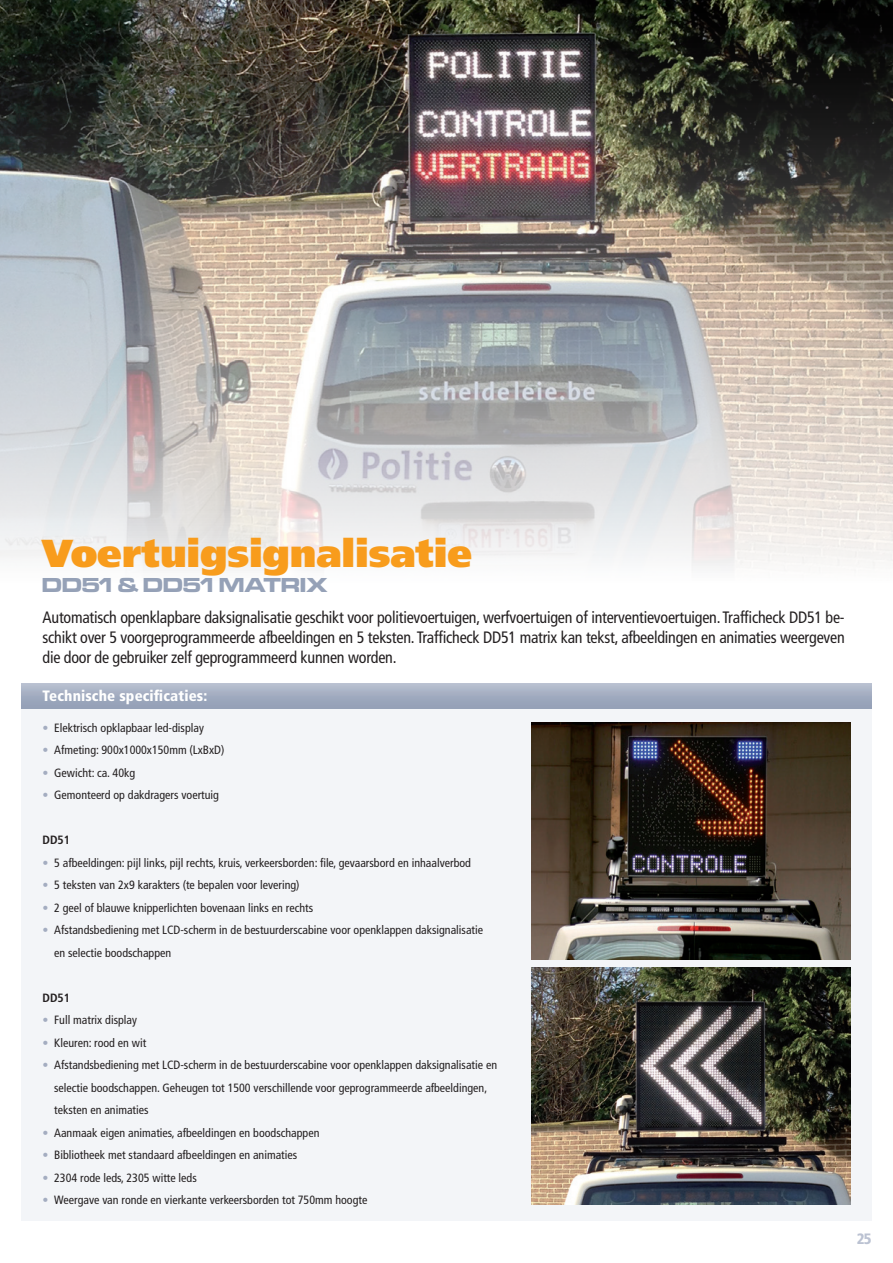
<style>
.page{position:relative;width:893px;height:1263px;background:#fff}
.page>*{position:absolute;margin:0;border:0;box-sizing:border-box;transform-origin:0 0}
.t1{font:900 39px "Frutiger";letter-spacing:-.005em;color:#f89c1c}
.t2{font:21px "Microgramma D Bold Exte";letter-spacing:.005em;color:#95a1b7}
.t3{font:condensed 16.5px/20.2px "Frutiger";letter-spacing:-.015em;color:#231f20;text-align:justify}
.t4{font:900 condensed 15px "Frutiger";letter-spacing:.01em;color:#fff}
.t5{font:900 condensed 15px "Frutiger";color:#bbc2d2}
.t6{font:condensed 12px/22.5px "Frutiger";color:#231f20}
.t7{font:700 condensed 12px "Frutiger";color:#231f20}
.s1{color:#a4adc1}
</style>
<div class="page">
<img style="left:0;top:0;width:893px;height:568px">
<div style="left:21px;top:690px;width:851px;height:530px;background:#f3f5f8"></div>
<div style="left:21px;top:684px;width:851px;height:24px;background:linear-gradient(to bottom,#b5bdcd,#939fb6)"></div>
<img style="left:531px;top:723px;width:319px;height:237px">
<img style="left:531px;top:968px;width:319px;height:236px">
<h1 class="t1" style="left:42px;top:529px;width:432px">Voertuigsignalisatie</h1>
<h2 class="t2" style="left:42px;top:571px;width:287px">DD51 &amp; DD51 MATRIX</h2>
<p class="t3" style="left:43px;top:607px;width:804px">Automatisch openklapbare daksignalisatie geschikt voor politievoertuigen, werfvoertuigen of interventievoertuigen. Trafficheck DD51 be&shy;schikt over 5 voorgeprogrammeerde afbeeldingen en 5 teksten. Trafficheck DD51 matrix kan tekst, afbeeldingen en animaties weergeven die door de gebruiker zelf geprogrammeerd kunnen worden.</p>
<p class="t4" style="left:43px;top:687px;width:166px">Technische specificaties:</p>
<p class="t6" style="left:43px;top:717px;width:163px"><span class="s1">•</span> Elektrisch opklapbaar led-display</p>
<p class="t6" style="left:43px;top:739px;width:183px"><span class="s1">•</span> Afmeting: 900x1000x150mm (LxBxD)</p>
<p class="t6" style="left:43px;top:762px;width:94px"><span class="s1">•</span> Gewicht: ca. 40kg</p>
<p class="t6" style="left:43px;top:784px;width:178px"><span class="s1">•</span> Gemonteerd op dakdragers voertuig</p>
<p class="t7" style="left:43px;top:833px;width:29px">DD51</p>
<p class="t6" style="left:43px;top:852px;width:430px"><span class="s1">•</span> 5 afbeeldingen: pijl links, pijl rechts, kruis, verkeersborden: file, gevaarsbord en inhaalverbod</p>
<p class="t6" style="left:43px;top:874px;width:259px"><span class="s1">•</span> 5 teksten van 2x9 karakters (te bepalen voor levering)</p>
<p class="t6" style="left:43px;top:897px;width:272px"><span class="s1">•</span> 2 geel of blauwe knipperlichten bovenaan links en rechts</p>
<p class="t6" style="left:54px;top:919px;width:430px;text-indent:-12px"><span class="s1">•</span> Afstandsbediening met LCD-scherm in de bestuurderscabine voor openklappen daksignalisatie en selectie boodschappen</p>
<p class="t7" style="left:43px;top:991px;width:29px">DD51</p>
<p class="t6" style="left:43px;top:1009px;width:96px"><span class="s1">•</span> Full matrix display</p>
<p class="t6" style="left:43px;top:1032px;width:105px"><span class="s1">•</span> Kleuren: rood en wit</p>
<p class="t6" style="left:54px;top:1054px;width:444px;text-indent:-12px"><span class="s1">•</span> Afstandsbediening met LCD-scherm in de bestuurderscabine voor openklappen daksignalisatie en selectie boodschappen. Geheugen tot 1500 verschillende voor geprogrammeerde afbeeldingen, teksten en animaties</p>
<p class="t6" style="left:43px;top:1122px;width:278px"><span class="s1">•</span> Aanmaak eigen animaties, afbeeldingen en boodschappen</p>
<p class="t6" style="left:43px;top:1144px;width:256px"><span class="s1">•</span> Bibliotheek met standaard afbeeldingen en animaties</p>
<p class="t6" style="left:43px;top:1167px;width:156px"><span class="s1">•</span> 2304 rode leds, 2305 witte leds</p>
<p class="t6" style="left:43px;top:1189px;width:326px"><span class="s1">•</span> Weergave van ronde en vierkante verkeersborden tot 750mm hoogte</p>
<p class="t5" style="left:857px;top:1230px;width:16px">25</p>
</div>
